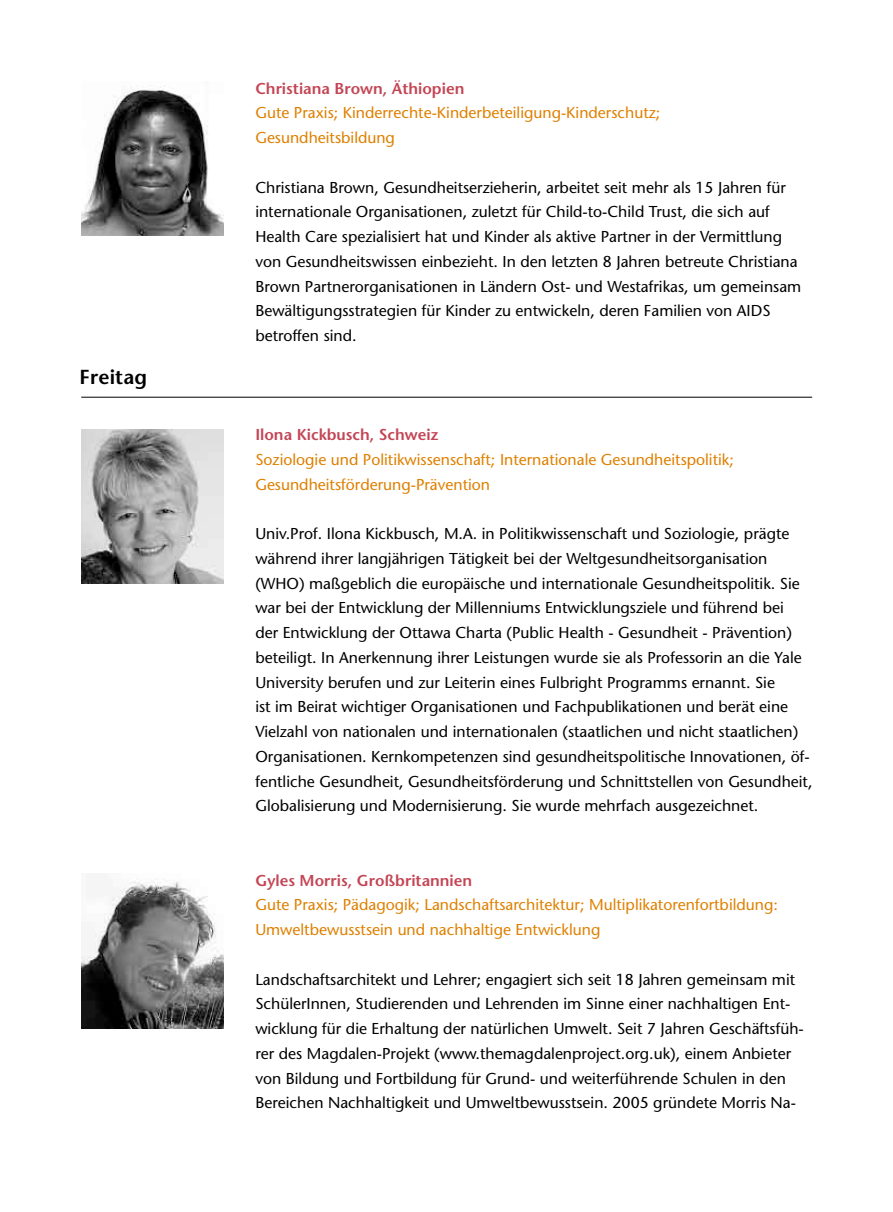
<style>
.page{position:relative;width:893px;height:1212px;background:#fff}
.page>*{position:absolute;margin:0;border:0;box-sizing:border-box;transform-origin:0 0}
.t1{font:600 20.25px "Stone Sans";letter-spacing:.01em;color:#000}
.t2{font:15.75px/24.8px "Stone Sans";color:#000}
.t3{font:15.75px/24.8px "Stone Sans";color:#df8000}
.t4{font:600 15.75px "Stone Sans";color:#c34655}
</style>
<div class="page">
<img style="left:81px;top:429px;width:142px;height:154px">
<hr style="left:81px;top:397px;width:731px;height:1px;background:#000">
<img style="left:81px;top:879px;width:142px;height:149px">
<img style="left:81px;top:86px;width:142px;height:150px">
<p class="t1" style="left:80px;top:365px;width:69px">Freitag</p>
<p class="t4" style="left:255px;top:78px;width:211px">Christiana Brown, Äthiopien</p>
<p class="t3" style="left:255px;top:100px;width:406px">Gute Praxis; Kinderrechte-Kinderbeteiligung-Kinderschutz;<br>Gesundheitsbildung</p>
<p class="t2" style="left:255px;top:175px;width:547px">Christiana Brown, Gesundheitserzieherin, arbeitet seit mehr als 15 Jahren für internationale Organisationen, zuletzt für Child-to-Child Trust, die sich auf Health Care spezialisiert hat und Kinder als aktive Partner in der Vermittlung von Gesundheitswissen einbezieht. In den letzten 8 Jahren betreute Christiana Brown Partnerorganisationen in Ländern Ost- und Westafrikas, um gemeinsam Bewältigungsstrategien für Kinder zu entwickeln, deren Familien von AIDS betroffen sind.</p>
<p class="t4" style="left:255px;top:425px;width:185px">Ilona Kickbusch, Schweiz</p>
<p class="t3" style="left:255px;top:447px;width:480px">Soziologie und Politikwissenschaft; Internationale Gesundheitspolitik;<br>Gesundheitsförderung-Prävention</p>
<p class="t2" style="left:255px;top:521px;width:559px">Univ.Prof. Ilona Kickbusch, M.A. in Politikwissenschaft und Soziologie, prägte während ihrer langjährigen Tätigkeit bei der Weltgesundheitsorganisation (WHO) maßgeblich die europäische und internationale Gesundheitspolitik. Sie war bei der Entwicklung der Millenniums Entwicklungsziele und führend bei<br>der Entwicklung der Ottawa Charta (Public Health - Gesundheit - Prävention) beteiligt. In Anerkennung ihrer Leistungen wurde sie als Professorin an die Yale University berufen und zur Leiterin eines Fulbright Programms ernannt. Sie<br>ist im Beirat wichtiger Organisationen und Fachpublikationen und berät eine Vielzahl von nationalen und internationalen (staatlichen und nicht staatlichen)<br>Organisationen. Kernkompetenzen sind gesundheitspolitische Innovationen, öf&shy;fentliche Gesundheit, Gesundheitsförderung und Schnittstellen von Gesundheit, Globalisierung und Modernisierung. Sie wurde mehrfach ausgezeichnet.</p>
<p class="t4" style="left:255px;top:870px;width:218px">Gyles Morris, Großbritannien</p>
<p class="t3" style="left:255px;top:892px;width:524px">Gute Praxis; Pädagogik; Landschaftsarchitektur; Multiplikatorenfortbildung:<br>Umweltbewusstsein und nachhaltige Entwicklung</p>
<p class="t2" style="left:255px;top:967px;width:550px">Landschaftsarchitekt und Lehrer; engagiert sich seit 18 Jahren gemeinsam mit SchülerInnen, Studierenden und Lehrenden im Sinne einer nachhaltigen Ent&shy;wicklung für die Erhaltung der natürlichen Umwelt. Seit 7 Jahren Geschäftsfüh&shy;rer des Magdalen-Projekt (www.themagdalenproject.org.uk), einem Anbieter von Bildung und Fortbildung für Grund- und weiterführende Schulen in den Bereichen Nachhaltigkeit und Umweltbewusstsein. 2005 gründete Morris Na-</p>
</div>
